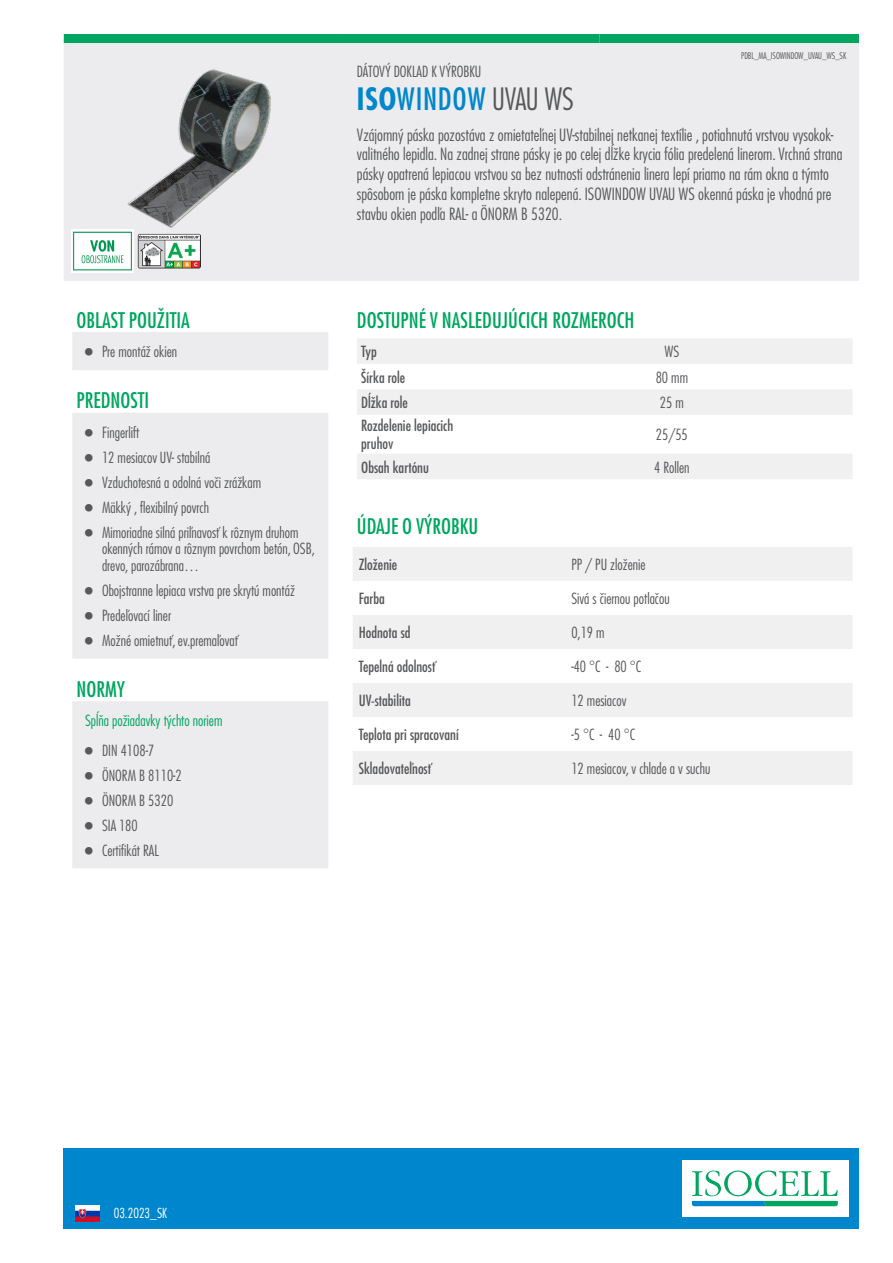
<style>
.page{position:relative;width:893px;height:1263px;background:#fff}
.page>*{position:absolute;margin:0;border:0;box-sizing:border-box;transform-origin:0 0}
.t1{font:500 condensed 30px "Futura LT Pro";letter-spacing:.025em;color:#0086cc}
.t2{font:500 condensed 21px "Futura LT Pro";color:#00a660}
.t3{font:300 condensed 16.5px/19.8px "Futura LT Pro";color:#57585a}
.t4{font:300 condensed 15px/25px "Futura LT Pro";color:#57585a}
.t5{font:500 condensed 15px/18px "Futura LT Pro";color:#57585a}
.t6{font:300 condensed 15px "Futura LT Pro";color:#00a660}
.t7{font:300 condensed 13.5px "Futura LT Pro";color:#fff}
.t8{font:300 condensed 9px "Futura LT Pro";letter-spacing:-.01em;color:#57585a}
.s1{font-weight:700}
.s2{font-weight:300;color:#57585a}
</style>
<div class="page">
<div style="left:64px;top:1148px;width:795px;height:81px;background:#0086cc"></div>
<div style="left:682px;top:1160px;width:166px;height:57px;background:#fff"></div>
<svg style="left:692px;top:1170px;width:146px;height:36px"></svg>
<img style="left:75px;top:1205px;width:24px;height:16px">
<div style="left:64px;top:43px;width:795px;height:238px;background:#ececee"></div>
<div style="left:64px;top:34px;width:276px;height:9px;background:#00a660"></div>
<div style="left:340px;top:34px;width:259px;height:9px;background:#00a660"></div>
<div style="left:599px;top:34px;width:260px;height:9px;background:#00a660"></div>
<img style="left:72px;top:243px;width:62px;height:29px">
<img style="left:137px;top:243px;width:64px;height:25px">
<svg style="left:72px;top:332px;width:256px;height:536px;fill:#ececee"></svg>
<svg style="left:357px;top:338px;width:495px;height:141px;fill:#f0f0f1"></svg>
<svg style="left:353px;top:547px;width:499px;height:238px;fill:#f0f0f1"></svg>
<img style="left:64px;top:47px;width:281px;height:196px">
<svg style="left:85px;top:348px;width:8px;height:7px"></svg>
<svg style="left:85px;top:429px;width:8px;height:7px"></svg>
<svg style="left:85px;top:454px;width:8px;height:7px"></svg>
<svg style="left:85px;top:479px;width:8px;height:7px"></svg>
<svg style="left:85px;top:504px;width:8px;height:7px"></svg>
<svg style="left:85px;top:529px;width:8px;height:7px"></svg>
<svg style="left:85px;top:587px;width:8px;height:7px"></svg>
<svg style="left:85px;top:612px;width:8px;height:7px"></svg>
<svg style="left:85px;top:637px;width:8px;height:7px"></svg>
<svg style="left:85px;top:746px;width:8px;height:8px"></svg>
<svg style="left:85px;top:771px;width:8px;height:8px"></svg>
<svg style="left:85px;top:796px;width:8px;height:8px"></svg>
<svg style="left:85px;top:821px;width:8px;height:8px"></svg>
<svg style="left:85px;top:846px;width:8px;height:8px"></svg>
<h2 class="t2" style="left:77px;top:305px;width:115px">OBLAST POUŽITIA</h2>
<p class="t4" style="left:102px;top:339px;width:77px">Pre montáž okien</p>
<h2 class="t2" style="left:77px;top:386px;width:74px">PREDNOSTI</h2>
<p class="t4" style="left:102px;top:420px;width:198px">Fingerlift<br>12 mesiacov UV- stabilná<br>Vzduchotesná a odolná voči zrážkam<br>Mäkký , flexibilný povrch<br>Mimoriadne silná priľnavosť k rôznym druhom</p>
<p class="t4" style="left:102px;top:540px;width:214px;line-height:16.5px">okenných rámov a rôznym povrchom betón, OSB, drevo, parozábrana…</p>
<p class="t4" style="left:102px;top:578px;width:194px">Obojstranne lepiaca vrstva pre skrytú montáž<br>Predeľovací liner<br>Možné omietnuť, ev.premaľovať</p>
<h2 class="t2" style="left:77px;top:675px;width:50px">NORMY</h2>
<p class="t6" style="left:85px;top:711px;width:139px">Spĺňa požiadavky týchto noriem</p>
<p class="t4" style="left:102px;top:737px;width:81px">DIN 4108-7<br>ÖNORM B 8110-2<br>ÖNORM B 5320<br>SIA 180<br>Certifikát RAL</p>
<p class="t4" style="left:357px;top:59px;width:126px">DÁTOVÝ DOKLAD K VÝROBKU</p>
<p class="t8" style="left:741px;top:50px;width:107px">PDBL_MA_ISOWINDOW_UVAU_WS_SK</p>
<h1 class="t1" style="left:357px;top:78px;width:218px"><span class="s1">ISO</span>WINDOW <span class="s2">UVAU WS</span></h1>
<p class="t3" style="left:357px;top:125px;width:487px">Vzájomný páska pozostáva z omietateľnej UV-stabilnej netkanej textílie , potiahnutá vrstvou vysokok&shy;valitného lepidla. Na zadnej strane pásky je po celej dĺžke krycia fólia predelená linerom. Vrchná strana pásky opatrená lepiacou vrstvou sa bez nutnosti odstránenia linera lepí priamo na rám okna a týmto spôsobom je páska kompletne skryto nalepená. ISOWINDOW UVAU WS okenná páska je vhodná pre stavbu okien podľa RAL- a ÖNORM B 5320.</p>
<h2 class="t2" style="left:357px;top:305px;width:279px">DOSTUPNÉ V NASLEDUJÚCICH ROZMEROCH</h2>
<p class="t5" style="left:361px;top:342px;width:17px">Typ</p>
<p class="t4" style="left:664px;top:339px;width:16px">WS</p>
<p class="t5" style="left:361px;top:368px;width:46px">Šírka role</p>
<p class="t4" style="left:656px;top:365px;width:34px">80 mm</p>
<p class="t5" style="left:361px;top:393px;width:48px">Dĺžka role</p>
<p class="t4" style="left:660px;top:390px;width:25px">25 m</p>
<p class="t5" style="left:361px;top:417px;width:94px">Rozdelenie lepiacich pruhov</p>
<p class="t4" style="left:656px;top:422px;width:33px">25/55</p>
<p class="t5" style="left:361px;top:458px;width:69px">Obsah kartónu</p>
<p class="t4" style="left:654px;top:454px;width:37px">4 Rollen</p>
<h2 class="t2" style="left:357px;top:512px;width:123px">ÚDAJE O VÝROBKU</h2>
<p class="t5" style="left:359px;top:555px;width:40px">Zloženie</p>
<p class="t4" style="left:571px;top:552px;width:76px">PP / PU zloženie</p>
<p class="t5" style="left:359px;top:589px;width:28px">Farba</p>
<p class="t4" style="left:571px;top:586px;width:100px">Sivá s čiernou potlačou</p>
<p class="t5" style="left:359px;top:623px;width:53px">Hodnota sd</p>
<p class="t4" style="left:571px;top:620px;width:35px">0,19 m</p>
<p class="t5" style="left:359px;top:657px;width:78px">Tepelná odolnosť</p>
<p class="t4" style="left:571px;top:654px;width:72px">-40 °C - 80 °C</p>
<p class="t5" style="left:359px;top:691px;width:54px">UV-stabilita</p>
<p class="t4" style="left:571px;top:688px;width:57px">12 mesiacov</p>
<p class="t5" style="left:359px;top:725px;width:102px">Teplota pri spracovaní</p>
<p class="t4" style="left:571px;top:722px;width:65px">-5 °C - 40 °C</p>
<p class="t5" style="left:359px;top:759px;width:74px">Skladovateľnosť</p>
<p class="t4" style="left:571px;top:756px;width:140px">12 mesiacov, v chlade a v suchu</p>
<p class="t7" style="left:114px;top:1204px;width:55px">03.2023_SK</p>
</div>
